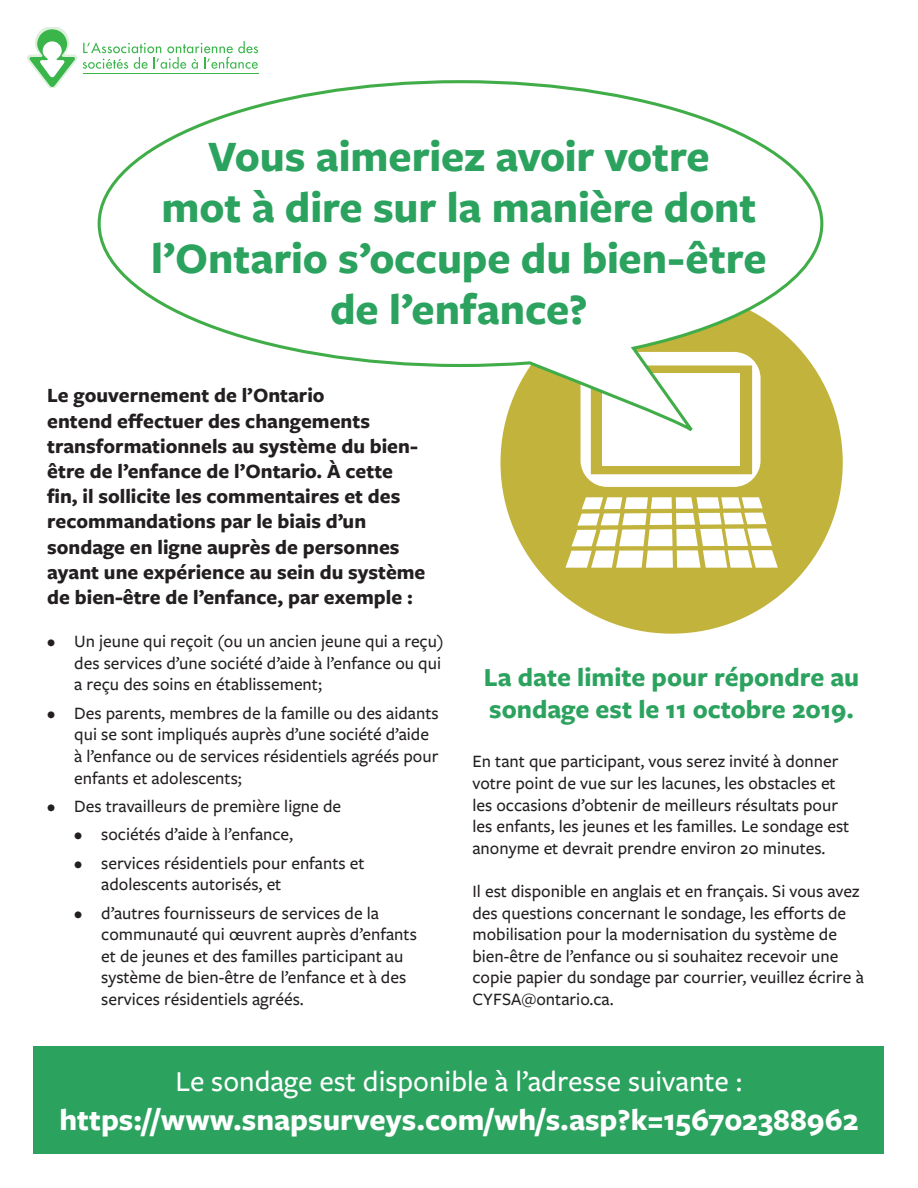
<style>
.page{position:relative;width:918px;height:1188px;background:#fff}
.page>*{position:absolute;margin:0;border:0;box-sizing:border-box;transform-origin:0 0}
.t1{font:700 45px/51px "Freight Sans Pro";letter-spacing:-.005em;color:#2ca25f;text-align:center}
.t2{font:700 31.5px "Freight Sans Pro";color:#fff}
.t3{font:500 30px "Freight Sans Pro";color:#fff}
.t4{font:700 27px/32.4px "Freight Sans Pro";color:#2ca25f}
.t5{font:700 21px/25.2px "Freight Sans Pro";color:#231f20}
.t6{font:500 18px/21.6px "Freight Sans Pro";color:#231f20}
</style>
<div class="page">
<div style="left:500px;top:291px;width:343px;height:343px;background:#c2b33d;border-radius:50%"></div>
<svg style="left:565px;top:497px;width:213px;height:71px"></svg>
<svg style="left:581px;top:440px;width:180px;height:47px"></svg>
<svg style="left:97px;top:80px;width:728px;height:360px"></svg>
<div style="left:34px;top:1046px;width:850px;height:108px;background:#2ca25f"></div>
<svg style="left:27px;top:27px;width:231px;height:61px"></svg>
<hr style="left:83px;top:73px;width:175px;height:1px;background:#39b54a">
<h1 class="t1" style="left:151px;top:129px;width:617px">Vous aimeriez avoir votre<br>mot à dire sur la manière dont l’Ontario s’occupe du bien-être de l’enfance?</h1>
<p class="t5" style="left:47px;top:382px;width:380px">Le gouvernement de l’Ontario<br>entend effectuer des changements transformationnels au système du bien&shy;être de l’enfance de l’Ontario. À cette fin, il sollicite les commentaires et des recommandations par le biais d’un sondage en ligne auprès de personnes ayant une expérience au sein du système de bien-être de l’enfance, par exemple :</p>
<p class="t6" style="left:74px;top:630px;width:371px;text-indent:-27px">• Un jeune qui reçoit (ou un ancien jeune qui a reçu) des services d’une société d’aide à l’enfance ou qui a reçu des soins en établissement;</p>
<p class="t6" style="left:74px;top:701px;width:366px;text-indent:-27px">• Des parents, membres de la famille ou des aidants qui se sont impliqués auprès d’une société d’aide à l’enfance ou de services résidentiels agréés pour enfants et adolescents;</p>
<p class="t6" style="left:47px;top:795px;width:295px">• Des travailleurs de première ligne de</p>
<p class="t6" style="left:74px;top:823px;width:220px">• sociétés d’aide à l’enfance,</p>
<p class="t6" style="left:101px;top:851px;width:265px;text-indent:-27px">• services résidentiels pour enfants et adolescents autorisés, et</p>
<p class="t6" style="left:101px;top:901px;width:317px;text-indent:-27px">• d’autres fournisseurs de services de la communauté qui œuvrent auprès d’enfants et de jeunes et des familles participant au système de bien-être de l’enfance et à des services résidentiels agréés.</p>
<h3 class="t4" style="left:484px;top:660px;width:377px">La date limite pour répondre au sondage est le 11 octobre 2019.</h3>
<p class="t6" style="left:472px;top:750px;width:378px">En tant que participant, vous serez invité à donner votre point de vue sur les lacunes, les obstacles et les occasions d’obtenir de meilleurs résultats pour les enfants, les jeunes et les familles. Le sondage est anonyme et devrait prendre environ 20 minutes.</p>
<p class="t6" style="left:472px;top:880px;width:393px">Il est disponible en anglais et en français. Si vous avez des questions concernant le sondage, les efforts de mobilisation pour la modernisation du système de bien-être de l’enfance ou si souhaitez recevoir une copie papier du sondage par courrier, veuillez écrire à CYFSA@ontario.ca.</p>
<h3 class="t3" style="left:176px;top:1061px;width:568px">Le sondage est disponible à l’adresse suivante :</h3>
<h2 class="t2" style="left:59px;top:1098px;width:801px">https://www.snapsurveys.com/wh/s.asp?k=156702388962</h2>
</div>
